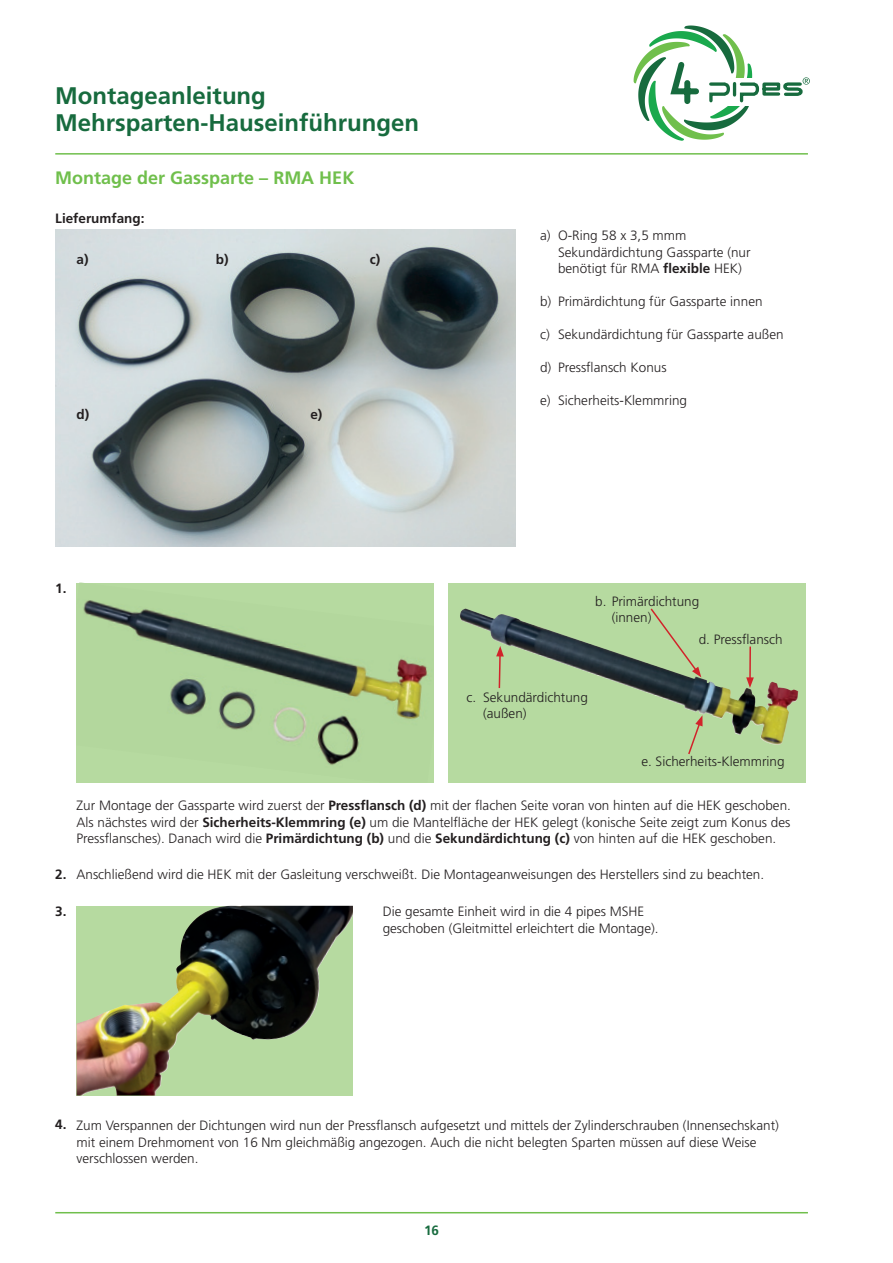
<style>
.page{position:relative;width:893px;height:1263px;background:#fff}
.page>*{position:absolute;margin:0;border:0;box-sizing:border-box;transform-origin:0 0}
.t1{font:700 24px/27px "Frutiger";color:#176b3e}
.t2{font:700 18px "Frutiger";color:#70bf4c}
.t3{font:300 13.5px/16.5px "Frutiger";color:#231f20}
.t4{font:700 13.5px "Frutiger";color:#231f20}
.t5{font:700 13.5px "Frutiger";color:#176b3e}
.s1{font-weight:700}
</style>
<div class="page">
<svg style="left:634px;top:26px;width:176px;height:115px"></svg>
<hr style="left:55px;top:153px;width:753px;height:2px;background:#70bf4c">
<hr style="left:55px;top:1212px;width:753px;height:1px;background:#70bf4c">
<img style="left:55px;top:230px;width:460px;height:317px">
<img style="left:77px;top:583px;width:357px;height:199px">
<div style="left:448px;top:583px;width:357px;height:199px;background:#b6daa0"></div>
<img style="left:460px;top:608px;width:338px;height:137px">
<svg style="left:649px;top:608px;width:52px;height:69px"></svg>
<hr style="left:749px;top:647px;width:2px;height:33px;background:#d1232a">
<svg style="left:746px;top:677px;width:8px;height:11px"></svg>
<svg style="left:687px;top:715px;width:16px;height:40px"></svg>
<svg style="left:496px;top:646px;width:8px;height:43px"></svg>
<img style="left:77px;top:906px;width:276px;height:189px">
<h1 class="t1" style="left:55px;top:82px;width:366px">Montageanleitung<br>Mehrsparten-Hauseinführungen</h1>
<h2 class="t2" style="left:55px;top:167px;width:301px">Montage der Gassparte – RMA HEK</h2>
<p class="t4" style="left:55px;top:210px;width:91px">Lieferumfang:</p>
<p class="t4" style="left:77px;top:251px;width:14px">a)</p>
<p class="t4" style="left:216px;top:251px;width:14px">b)</p>
<p class="t4" style="left:370px;top:251px;width:12px">c)</p>
<p class="t4" style="left:77px;top:406px;width:14px">d)</p>
<p class="t4" style="left:310px;top:406px;width:14px">e)</p>
<p class="t3" style="left:558px;top:227px;width:194px;text-indent:-18px">a) O-Ring 58 x 3,5 mmm<br>Sekundärdichtung Gassparte (nur benötigt für RMA <span class="s1">flexible</span> HEK)</p>
<p class="t3" style="left:540px;top:293px;width:224px">b) Primärdichtung für Gassparte innen</p>
<p class="t3" style="left:540px;top:326px;width:245px">c) Sekundärdichtung für Gassparte außen</p>
<p class="t3" style="left:540px;top:359px;width:128px">d) Pressflansch Konus</p>
<p class="t3" style="left:540px;top:392px;width:148px">e) Sicherheits-Klemmring</p>
<p class="t4" style="left:55px;top:580px;width:13px">1.</p>
<p class="t3" style="left:612px;top:593px;width:89px;text-indent:-16px">b. Primärdichtung (innen)</p>
<p class="t3" style="left:699px;top:631px;width:85px">d. Pressflansch</p>
<p class="t3" style="left:483px;top:689px;width:106px;text-indent:-16px">c. Sekundärdichtung (außen)</p>
<p class="t3" style="left:641px;top:753px;width:145px">e. Sicherheits-Klemmring</p>
<p class="t4" style="left:55px;top:867px;width:13px">2.</p>
<p class="t4" style="left:55px;top:904px;width:13px">3.</p>
<p class="t3" style="left:77px;top:797px;width:716px;text-align:justify">Zur Montage der Gassparte wird zuerst der <span class="s1">Pressflansch (d)</span> mit der flachen Seite voran von hinten auf die HEK geschoben.<br>Als nächstes wird der <span class="s1">Sicherheits-Klemmring (e)</span> um die Mantelfläche der HEK gelegt (konische Seite zeigt zum Konus des Pressflansches). Danach wird die <span class="s1">Primärdichtung (b)</span> und die <span class="s1">Sekundärdichtung (c)</span> von hinten auf die HEK geschoben.</p>
<p class="t3" style="left:77px;top:866px;width:689px">Anschließend wird die HEK mit der Gasleitung verschweißt. Die Montageanweisungen des Herstellers sind zu beachten.</p>
<p class="t3" style="left:383px;top:903px;width:278px">Die gesamte Einheit wird in die 4 pipes MSHE geschoben (Gleitmittel erleichtert die Montage).</p>
<p class="t4" style="left:55px;top:1116px;width:13px">4.</p>
<p class="t3" style="left:77px;top:1117px;width:704px">Zum Verspannen der Dichtungen wird nun der Pressflansch aufgesetzt und mittels der Zylinderschrauben (Innensechskant) mit einem Drehmoment von 16 Nm gleichmäßig angezogen. Auch die nicht belegten Sparten müssen auf diese Weise verschlossen werden.</p>
<p class="t5" style="left:424px;top:1222px;width:17px">16</p>
</div>
